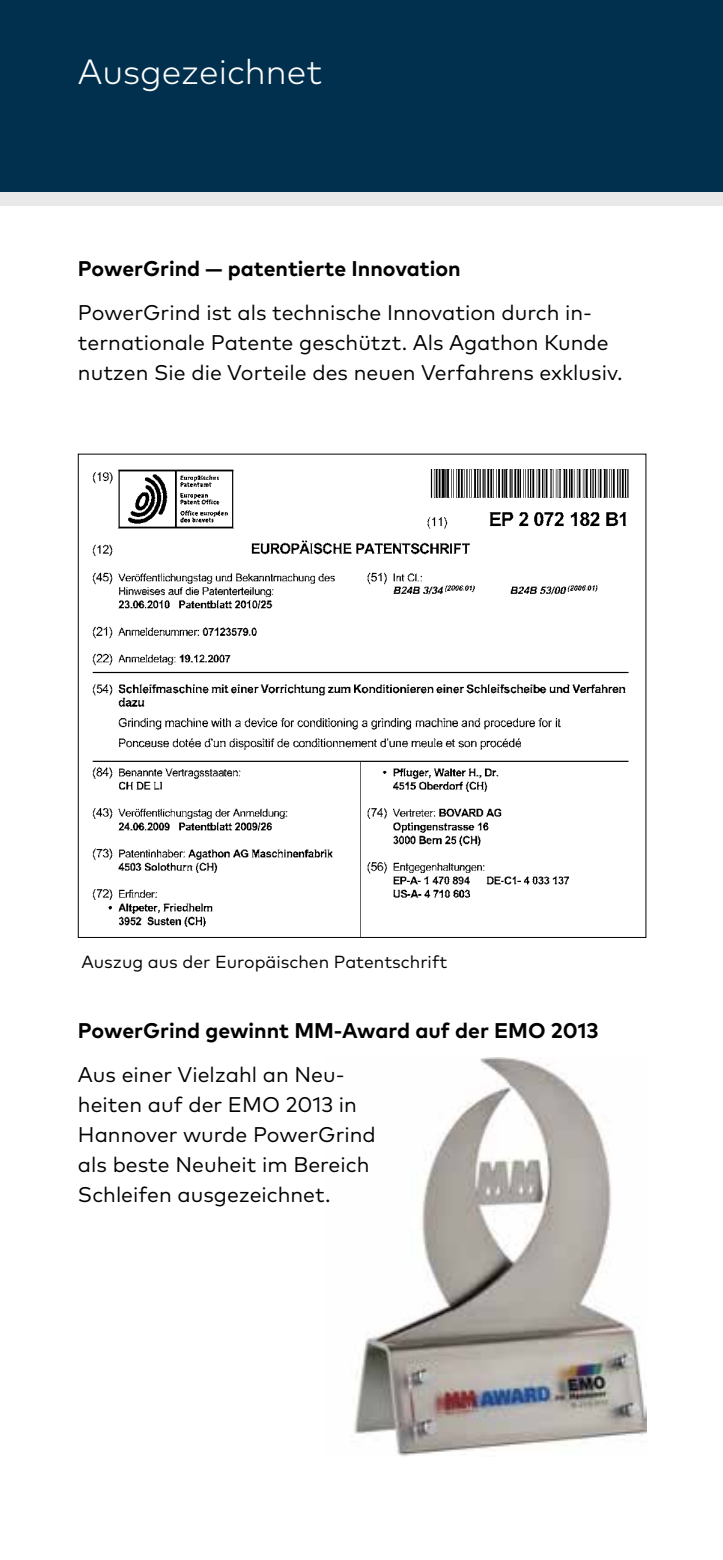
<style>
.page{position:relative;width:723px;height:1560px;background:#fff}
.page>*{position:absolute;margin:0;border:0;box-sizing:border-box;transform-origin:0 0}
.t1{font:300 35px "Mark OT";color:#fff}
.t2{font:21.25px/30px "Mark OT";color:#000}
.t3{font:700 21.25px "Mark OT";color:#000}
.t4{font:17.5px "Mark OT";color:#000}
</style>
<div class="page">
<div style="left:0;top:191px;width:723px;height:15px;background:#e9e9ea"></div>
<div style="left:0;top:0;width:723px;height:191px;background:#01304e"></div>
<img style="left:353px;top:1057px;width:293px;height:399px">
<img style="left:92px;top:469px;width:537px;height:466px">
<h1 class="t1" style="left:78px;top:51px;width:246px">Ausgezeichnet</h1>
<p class="t3" style="left:78px;top:254px;width:384px">PowerGrind — patentierte Innovation</p>
<p class="t2" style="left:78px;top:297px;width:546px">PowerGrind ist als technische Innovation durch in&shy;ternationale Patente geschützt. Als Agathon Kunde nutzen Sie die Vorteile des neuen Verfahrens exklusiv.</p>
<p class="t4" style="left:81px;top:950px;width:367px">Auszug aus der Europäischen Patentschrift</p>
<p class="t3" style="left:78px;top:1016px;width:522px">PowerGrind gewinnt MM-Award auf der EMO 2013</p>
<p class="t2" style="left:78px;top:1059px;width:299px">Aus einer Vielzahl an Neu&shy;heiten auf der EMO 2013 in<br>Hannover wurde PowerGrind als beste Neuheit im Bereich<br>Schleifen ausgezeichnet.</p>
</div>
